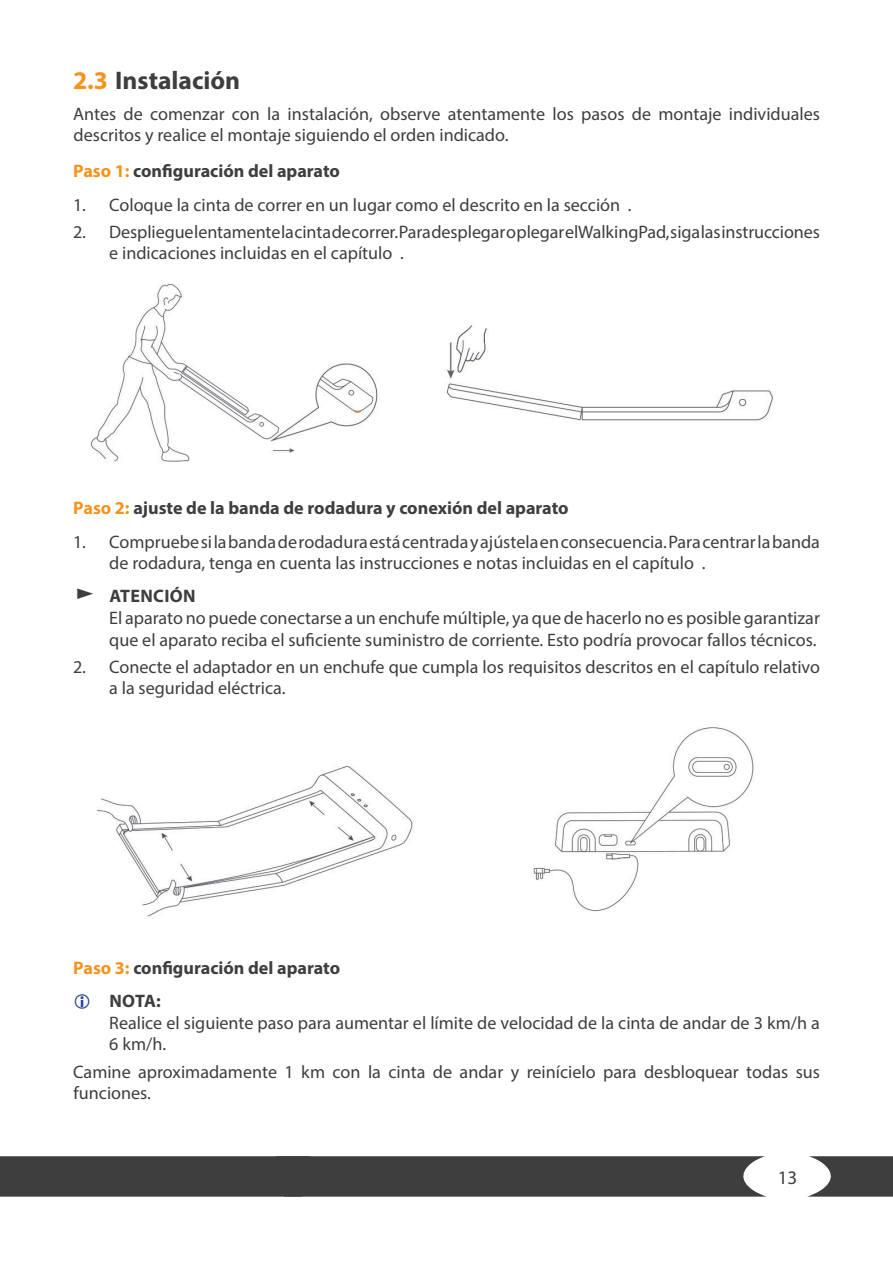
<style>
.page{position:relative;width:893px;height:1263px;background:#fff}
.page>*{position:absolute;margin:0;border:0;box-sizing:border-box;transform-origin:0 0}
.t1{font:700 25.5px "Myriad Pro";color:#3e3e3f}
.t2{font:19.2px "Myriad Pro";color:#3e3e3f}
.Text_Hinweise{font:18.15px/21.3px "Myriad Pro";color:#3e3e3f}
.t3{font:700 18.15px "Myriad Pro";color:#3e3e3f}
.t4{font:700 18.15px "Myriad Pro";letter-spacing:.02em;color:#3e3e3f}
.s1{color:#f7931d}
</style>
<div class="page">
<img style="left:90px;top:284px;width:683px;height:178px">
<img style="left:97px;top:765px;width:316px;height:152px">
<img style="left:533px;top:727px;width:221px;height:185px">
<div style="left:482px;top:706px;width:164px;height:49px;background:#fff"></div>
<div style="left:0;top:1156px;width:765px;height:40px;background:#3e3e3f"></div>
<svg style="left:809px;top:1156px;width:84px;height:40px"></svg>
<p class="t1" style="left:73px;top:64px;width:169px"><span class="s1">2.3</span> Instalación</p>
<p class="Text_Hinweise" style="left:73px;top:103px;width:748px">Antes de comenzar con la instalación, observe atentamente los pasos de montaje individuales descritos y realice el montaje siguiendo el orden indicado.</p>
<p class="t3" style="left:73px;top:159px;width:268px"><span class="s1">Paso 1:</span> configuración del aparato</p>
<p class="Text_Hinweise" style="left:73px;top:194px;width:560px">1. Coloque la cinta de correr en un lugar como el descrito en la sección .</p>
<p class="Text_Hinweise" style="left:109px;top:221px;width:712px;text-indent:-36px">2. Despliegue lentamente la cinta de correr. Para desplegar o plegar el WalkingPad, siga las instrucciones e indicaciones incluidas en el capítulo .</p>
<p class="t3" style="left:73px;top:496px;width:497px"><span class="s1">Paso 2:</span> ajuste de la banda de rodadura y conexión del aparato</p>
<p class="Text_Hinweise" style="left:109px;top:531px;width:712px;text-indent:-36px">1. Compruebe si la banda de rodadura está centrada y ajústela en consecuencia. Para centrar la banda de rodadura, tenga en cuenta las instrucciones e notas incluidas en el capítulo .</p>
<p class="t4" style="left:109px;top:584px;width:88px">ATENCIÓN</p>
<p class="Text_Hinweise" style="left:109px;top:607px;width:712px;line-height:21.8px">El aparato no puede conectarse a un enchufe múltiple, ya que de hacerlo no es posible garantizar que el aparato reciba el suficiente suministro de corriente. Esto podría provocar fallos técnicos.</p>
<p class="Text_Hinweise" style="left:109px;top:656px;width:712px;text-indent:-36px">2. Conecte el adaptador en un enchufe que cumpla los requisitos descritos en el capítulo relativo a la seguridad eléctrica.</p>
<p class="t3" style="left:73px;top:956px;width:268px"><span class="s1">Paso 3:</span> configuración del aparato</p>
<p class="t3" style="left:109px;top:989px;width:53px">NOTA:</p>
<p class="Text_Hinweise" style="left:109px;top:1011px;width:712px;line-height:21.8px">Realice el siguiente paso para aumentar el límite de velocidad de la cinta de andar de 3 km/h a<br>6 km/h.</p>
<p class="Text_Hinweise" style="left:73px;top:1061px;width:748px">Camine aproximadamente 1 km con la cinta de andar y reinícielo para desbloquear todas sus funciones.</p>
<p class="t2" style="left:778px;top:1166px;width:21px">13</p>
</div>
